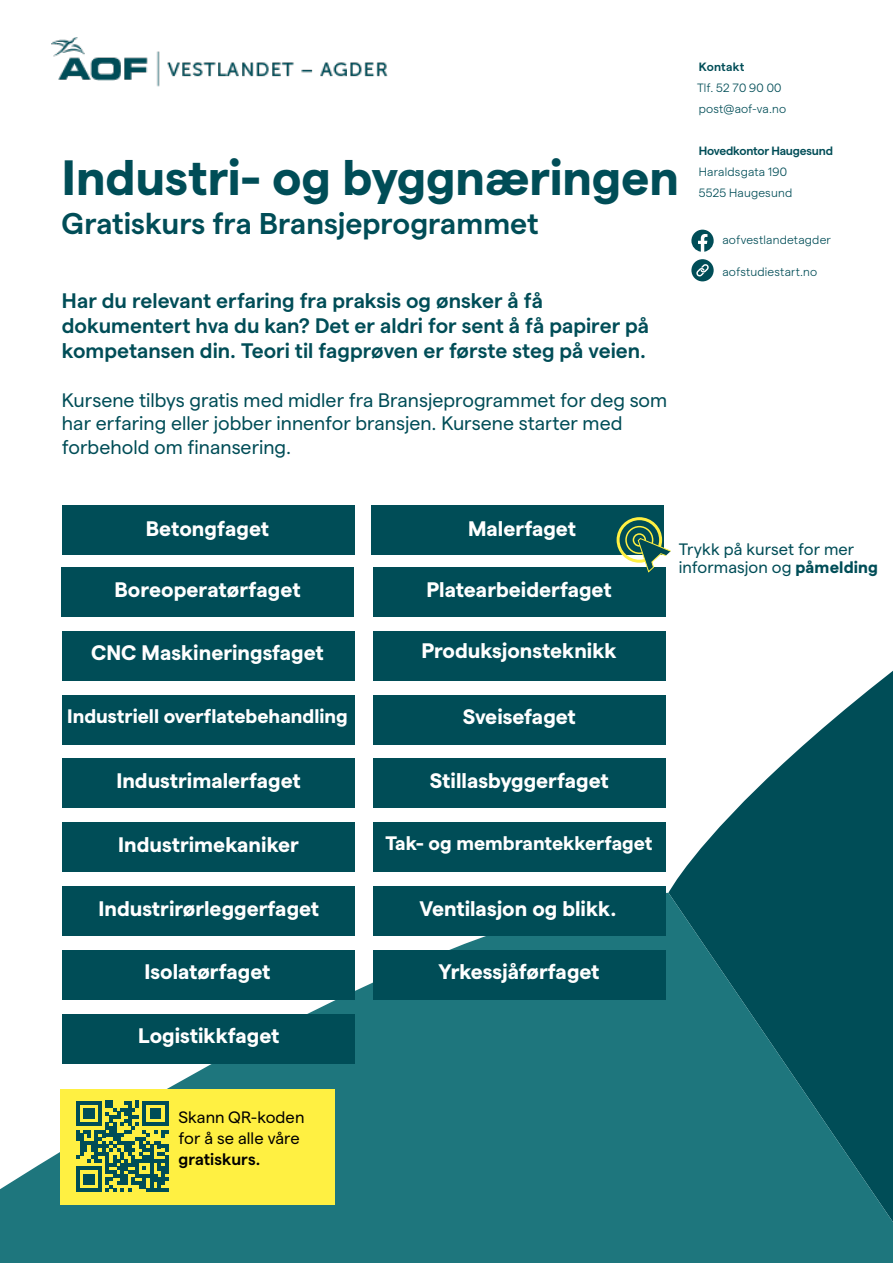
<style>
.page{position:relative;width:893px;height:1263px;background:#fff}
.page>*{position:absolute;margin:0;border:0;box-sizing:border-box;transform-origin:0 0}
.t1{font:700 49.5px "Matter";letter-spacing:-.005em;color:#004d57}
.t2{font:600 30px "Matter";color:#004d57}
.t3{font:700 21px "Matter";color:#fff}
.t4{font:600 21px/25.2px "Matter";color:#004d57}
.t5{font:19.5px/23.4px "Matter";color:#004d57}
.t6{font:700 19.5px "Matter";color:#fff}
.t7{font:16.5px/18px "Matter";letter-spacing:.005em;color:#004d57}
.t8{font:16.5px/21px "Matter";letter-spacing:.005em;color:#000}
.t9{font:600 16.5px "Matter";letter-spacing:.005em;color:#000}
.t10{font:300 12px/21px "Matter";letter-spacing:.015em;color:#004d57}
.t11{font:600 12px "Matter";letter-spacing:-.015em;color:#004d57}
.t12{font:600 12px "Matter";letter-spacing:.015em;color:#004d57}
.s1{font-weight:700}
</style>
<div class="page">
<svg style="left:668px;top:671px;width:225px;height:222px;fill:#004d57"></svg>
<svg style="left:0;top:893px;width:893px;height:370px;background:#378288"></svg>
<div style="left:61px;top:567px;width:293px;height:50px;background:#004d57"></div>
<div style="left:62px;top:631px;width:293px;height:50px;background:#004d57"></div>
<div style="left:62px;top:505px;width:293px;height:50px;background:#004d57"></div>
<div style="left:62px;top:695px;width:293px;height:49px;background:#004d57"></div>
<div style="left:62px;top:758px;width:293px;height:50px;background:#004d57"></div>
<div style="left:62px;top:822px;width:293px;height:50px;background:#004d57"></div>
<div style="left:62px;top:886px;width:293px;height:50px;background:#004d57"></div>
<div style="left:62px;top:950px;width:293px;height:50px;background:#004d57"></div>
<div style="left:62px;top:1014px;width:293px;height:49px;background:#004d57"></div>
<div style="left:372px;top:505px;width:292px;height:50px;background:#004d57"></div>
<div style="left:373px;top:567px;width:292px;height:50px;background:#004d57"></div>
<div style="left:373px;top:631px;width:292px;height:50px;background:#004d57"></div>
<div style="left:373px;top:695px;width:292px;height:49px;background:#004d57"></div>
<div style="left:373px;top:758px;width:292px;height:50px;background:#004d57"></div>
<div style="left:373px;top:822px;width:292px;height:50px;background:#004d57"></div>
<div style="left:373px;top:886px;width:292px;height:50px;background:#004d57"></div>
<div style="left:373px;top:950px;width:292px;height:50px;background:#004d57"></div>
<svg style="left:691px;top:230px;width:23px;height:22px"></svg>
<svg style="left:691px;top:259px;width:23px;height:22px"></svg>
<div style="left:61px;top:1089px;width:274px;height:115px;background:#fff042"></div>
<svg style="left:76px;top:1101px;width:93px;height:91px"></svg>
<img style="left:52px;top:37px;width:336px;height:49px">
<div style="left:617px;top:517px;width:45px;height:46px;border:3px solid #fff042;border-radius:50%"></div>
<div style="left:625px;top:526px;width:28px;height:28px;border:2px solid #fff042;border-radius:50%"></div>
<div style="left:633px;top:533px;width:13px;height:14px;border:2px solid #fff042;border-radius:50%"></div>
<svg style="left:637px;top:538px;width:34px;height:35px"></svg>
<h1 class="t1" style="left:62px;top:141px;width:619px">Industri- og byggnæringen</h1>
<h2 class="t2" style="left:62px;top:201px;width:478px">Gratiskurs fra Bransjeprogrammet</h2>
<p class="t4" style="left:62px;top:286px;width:589px">Har du relevant erfaring fra praksis og ønsker å få dokumentert hva du kan? Det er aldri for sent å få papirer på kompetansen din. Teori til fagprøven er første steg på veien.</p>
<p class="t5" style="left:62px;top:387px;width:607px">Kursene tilbys gratis med midler fra Bransjeprogrammet for deg som har erfaring eller jobber innenfor bransjen. Kursene starter med forbehold om finansering.</p>
<p class="t12" style="left:699px;top:58px;width:47px">Kontakt</p>
<p class="t10" style="left:697px;top:76px;width:91px">Tlf. 52 70 90 00 post@aof-va.no</p>
<p class="t11" style="left:699px;top:142px;width:136px">Hovedkontor Haugesund</p>
<p class="t10" style="left:699px;top:160px;width:95px">Haraldsgata 190<br>5525 Haugesund</p>
<p class="t10" style="left:722px;top:228px;width:110px">aofvestlandetagder</p>
<p class="t10" style="left:722px;top:260px;width:96px">aofstudiestart.no</p>
<p class="t3" style="left:146px;top:513px;width:125px">Betongfaget</p>
<p class="t3" style="left:468px;top:513px;width:109px">Malerfaget</p>
<p class="t7" style="left:679px;top:539px;width:201px">Trykk på kurset for mer informasjon og <span class="s1">påmelding</span></p>
<p class="t3" style="left:114px;top:574px;width:188px">Boreoperatørfaget</p>
<p class="t3" style="left:426px;top:573px;width:187px">Platearbeiderfaget</p>
<p class="t3" style="left:91px;top:637px;width:234px">CNC Maskineringsfaget</p>
<p class="t3" style="left:421px;top:635px;width:197px">Produksjonsteknikk</p>
<p class="t6" style="left:67px;top:701px;width:282px">Industriell overflatebehandling</p>
<p class="t3" style="left:463px;top:701px;width:115px">Sveisefaget</p>
<p class="t3" style="left:116px;top:765px;width:186px">Industrimalerfaget</p>
<p class="t3" style="left:430px;top:765px;width:180px">Stillasbyggerfaget</p>
<p class="t3" style="left:118px;top:829px;width:182px">Industrimekaniker</p>
<p class="t6" style="left:386px;top:829px;width:268px">Tak- og membrantekkerfaget</p>
<p class="t3" style="left:99px;top:892px;width:222px">Industrirørleggerfaget</p>
<p class="t3" style="left:420px;top:892px;width:198px">Ventilasjon og blikk.</p>
<p class="t3" style="left:145px;top:956px;width:127px">Isolatørfaget</p>
<p class="t3" style="left:438px;top:956px;width:163px">Yrkessjåførfaget</p>
<p class="t3" style="left:138px;top:1020px;width:143px">Logistikkfaget</p>
<p class="t8" style="left:178px;top:1105px;width:128px">Skann QR-koden for å se alle våre</p>
<p class="t9" style="left:178px;top:1147px;width:83px">gratiskurs.</p>
</div>
